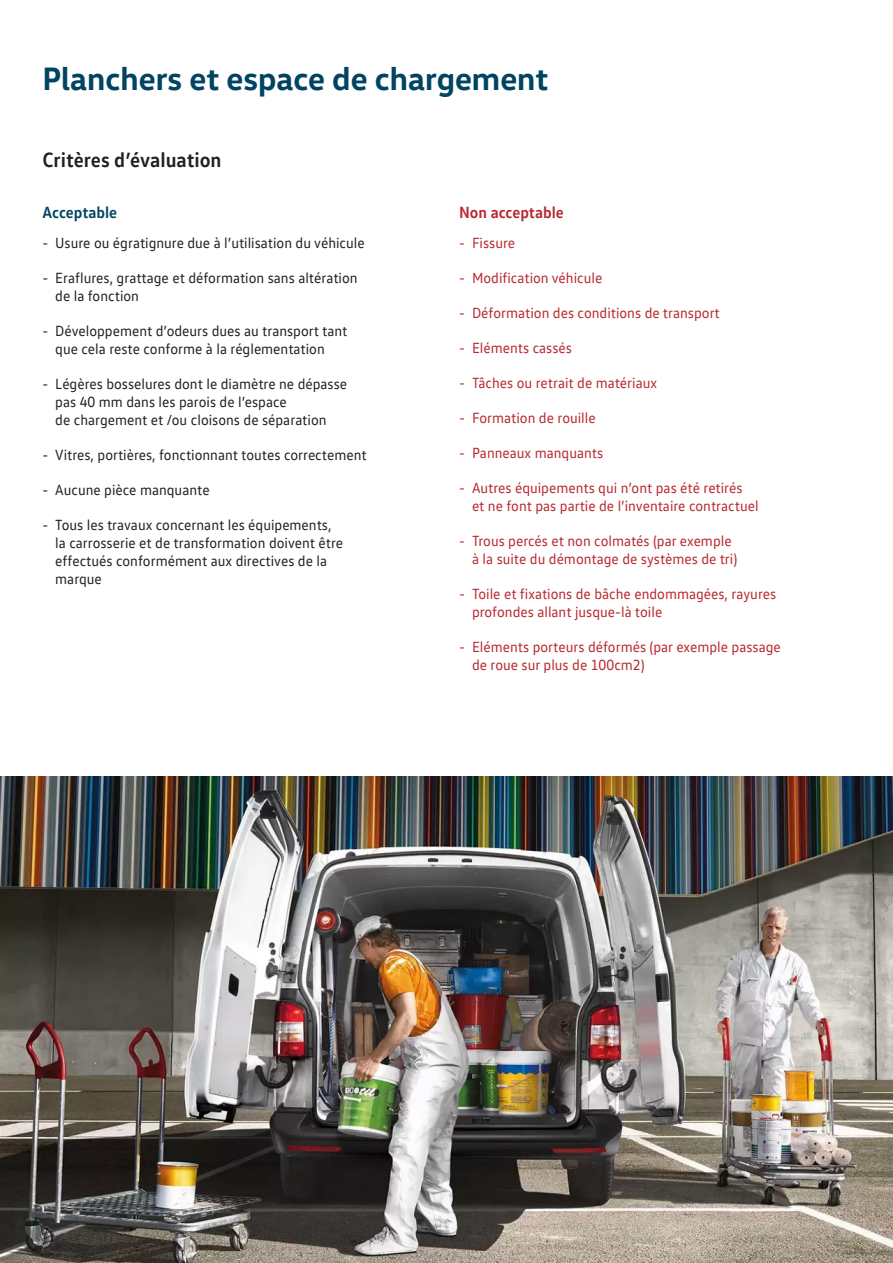
<style>
.page{position:relative;width:893px;height:1263px;background:#fff}
.page>*{position:absolute;margin:0;border:0;box-sizing:border-box;transform-origin:0 0}
.HEAD{font:700 33px "VW Head";color:#004462;scale:.95 1}
.Sous_titre{font:700 21px "VW Text";color:#231f20;scale:.95 1}
.Non-Acceptable{font:700 16.5px "VW Text";color:#b7282e;scale:.95 1}
.Acceptable{font:700 16.5px "VW Text";color:#004462;scale:.95 1}
.t1{font:15px/18px "VW Text";color:#231f20;scale:.95 1}
.t2{font:15px/18px "VW Text";color:#b7282e;scale:.95 1}
</style>
<div class="page">
<img style="left:0;top:776px;width:893px;height:487px">
<p class="HEAD" style="left:43px;top:57px;width:534px">Planchers et espace de chargement</p>
<p class="Sous_titre" style="left:43px;top:146px;width:190px">Critères d’évaluation</p>
<p class="Acceptable" style="left:43px;top:201px;width:80px">Acceptable</p>
<p class="t1" style="left:43px;top:234px;width:341px">- Usure ou égratignure due à l’utilisation du véhicule</p>
<p class="t1" style="left:55px;top:269px;width:320px;text-indent:-13px">- Eraflures, grattage et déformation sans altération de la fonction</p>
<p class="t1" style="left:55px;top:322px;width:309px;text-indent:-13px">- Développement d’odeurs dues au transport tant que cela reste conforme à la réglementation</p>
<p class="t1" style="left:55px;top:375px;width:309px;text-indent:-13px">- Légères bosselures dont le diamètre ne dépasse pas 40 mm dans les parois de l’espace<br>de chargement et /ou cloisons de séparation</p>
<p class="t1" style="left:43px;top:446px;width:343px">- Vitres, portières, fonctionnant toutes correctement</p>
<p class="t1" style="left:43px;top:481px;width:177px">- Aucune pièce manquante</p>
<p class="t1" style="left:55px;top:516px;width:304px;text-indent:-13px">- Tous les travaux concernant les équipements, la carrosserie et de transformation doivent être effectués conformément aux directives de la marque</p>
<p class="Non-Acceptable" style="left:459px;top:201px;width:112px">Non acceptable</p>
<p class="t2" style="left:459px;top:234px;width:60px">- Fissure</p>
<p class="t2" style="left:459px;top:269px;width:152px">- Modification véhicule</p>
<p class="t2" style="left:459px;top:304px;width:276px">- Déformation des conditions de transport</p>
<p class="t2" style="left:459px;top:339px;width:120px">- Eléments cassés</p>
<p class="t2" style="left:459px;top:374px;width:210px">- Tâches ou retrait de matériaux</p>
<p class="t2" style="left:459px;top:409px;width:145px">- Formation de rouille</p>
<p class="t2" style="left:459px;top:444px;width:153px">- Panneaux manquants</p>
<p class="t2" style="left:472px;top:479px;width:303px;text-indent:-13px">- Autres équipements qui n’ont pas été retirés et ne font pas partie de l’inventaire contractuel</p>
<p class="t2" style="left:472px;top:532px;width:281px;text-indent:-13px">- Trous percés et non colmatés (par exemple à la suite du démontage de systèmes de tri)</p>
<p class="t2" style="left:472px;top:585px;width:322px;text-indent:-13px">- Toile et fixations de bâche endommagées, rayures profondes allant jusque-là toile</p>
<p class="t2" style="left:472px;top:638px;width:327px;text-indent:-13px">- Eléments porteurs déformés (par exemple passage de roue sur plus de 100cm2)</p>
</div>
